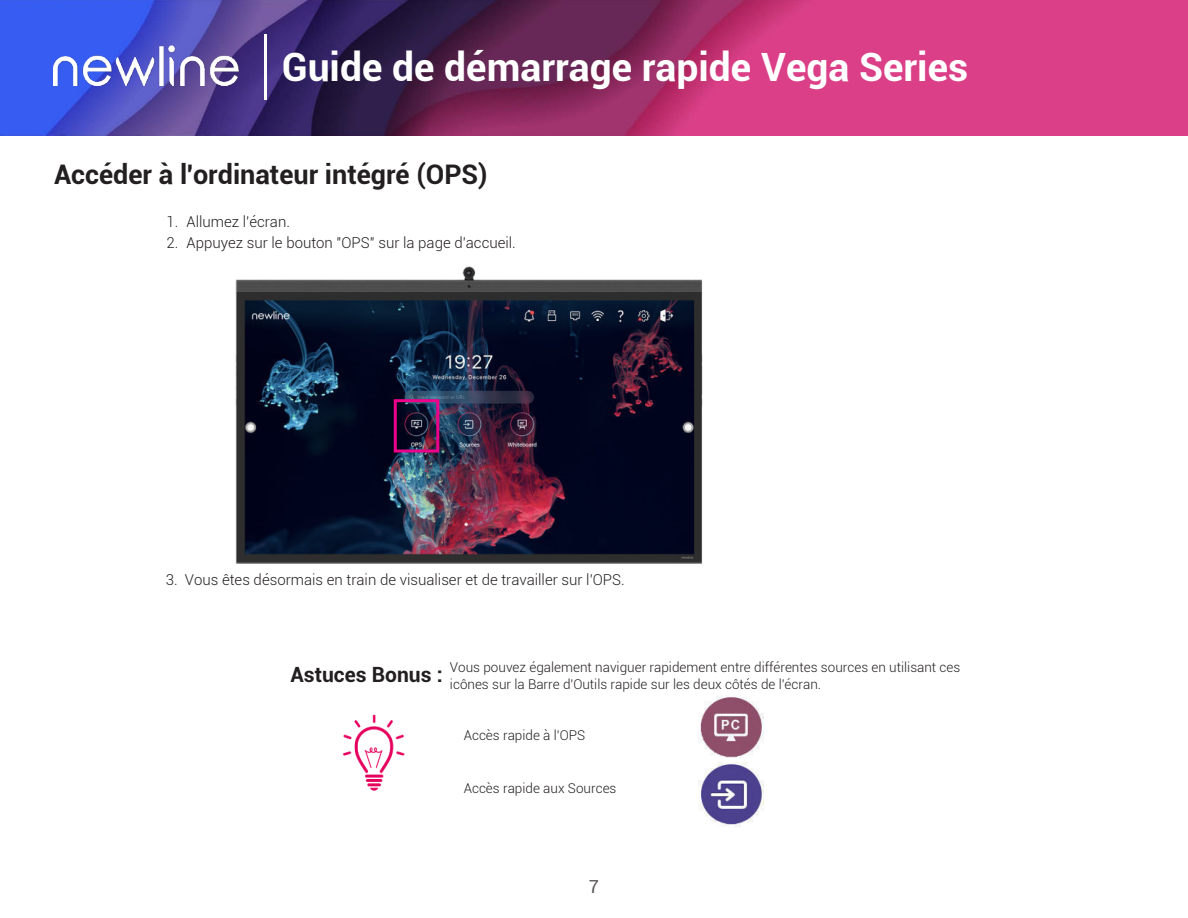
<style>
.page{position:relative;width:1188px;height:918px;background:#fff}
.page>*{position:absolute;margin:0;border:0;box-sizing:border-box;transform-origin:0 0}
.t1{font:700 39px "Roboto";color:#fff}
.t2{font:700 27px "Roboto";color:#231f20}
.t3{font:18px "Roboto";color:#5c5758}
.t4{font:300 15px "Roboto";color:#231f20}
.t5{font:300 13.5px/16.2px "Roboto";color:#231f20}
.s1{font-weight:700;font-size:21px}
</style>
<div class="page">
<img style="left:0;top:0;width:1188px;height:135px">
<img style="left:53px;top:46px;width:186px;height:40px">
<hr style="left:264px;top:34px;width:3px;height:66px;background:#fff">
<img style="left:342px;top:714px;width:63px;height:77px">
<img style="left:699px;top:762px;width:64px;height:65px">
<img style="left:699px;top:696px;width:64px;height:61px">
<img style="left:235px;top:266px;width:468px;height:298px">
<div style="left:394px;top:399px;width:45px;height:54px;border:3px solid #ed028c"></div>
<h1 class="t1" style="left:282px;top:40px;width:688px">Guide de démarrage rapide Vega Series</h1>
<h2 class="t2" style="left:54px;top:155px;width:435px">Accéder à l'ordinateur intégré (OPS)</h2>
<p class="t4" style="left:167px;top:211px;width:125px">1. Allumez l'écran.</p>
<p class="t4" style="left:167px;top:232px;width:351px">2. Appuyez sur le bouton "OPS" sur la page d'accueil.</p>
<p class="t4" style="left:166px;top:569px;width:461px">3. Vous êtes désormais en train de visualiser et de travailler sur l'OPS.</p>
<p class="t5" style="left:450px;top:659px;width:512px;text-indent:-159px"><span class="s1">Astuces Bonus :</span> Vous pouvez également naviguer rapidement entre différentes sources en utilisant ces icônes sur la Barre d'Outils rapide sur les deux côtés de l'écran.</p>
<p class="t5" style="left:464px;top:727px;width:123px">Accès rapide à l'OPS</p>
<p class="t5" style="left:464px;top:780px;width:154px">Accès rapide aux Sources</p>
<h3 class="t3" style="left:589px;top:874px;width:12px">7</h3>
</div>
